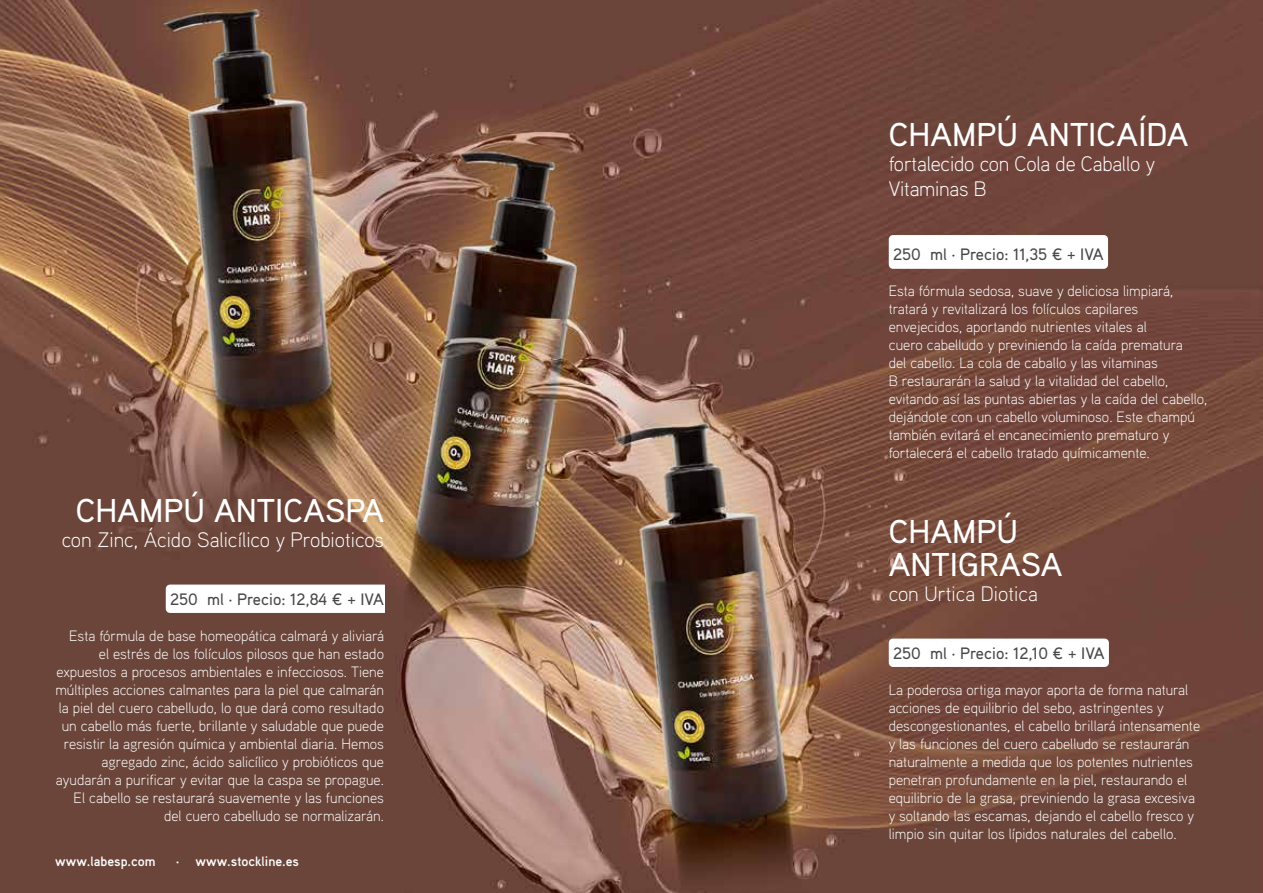
<style>
.page{position:relative;width:1263px;height:893px;background:#fff}
.page>*{position:absolute;margin:0;border:0;box-sizing:border-box;transform-origin:0 0}
.t1{font:500 33px/33px "Aaux Pro";color:#fff}
.t2{font:300 21px/25.2px "Aaux Pro";color:#fff}
.t3{font:500 16.5px "Aaux Pro";color:#474746}
.t4{font:300 15px/18px "Aaux Pro";color:#fff}
.t5{font:700 13.5px "Aaux Pro";color:#fff}
</style>
<div class="page">
<img style="left:0;top:0;width:1263px;height:893px">
<svg style="left:166px;top:585px;width:218px;height:28px"></svg>
<div style="left:889px;top:235px;width:219px;height:34px;background:#fff;border-radius:4px"></div>
<div style="left:889px;top:639px;width:220px;height:28px;background:#fff;border-radius:4px"></div>
<h1 class="t1" style="left:76px;top:493px;width:310px">CHAMPÚ ANTICASPA</h1>
<h2 class="t2" style="left:62px;top:526px;width:324px">con Zinc, Ácido Salicílico y Probioticos</h2>
<p class="t3" style="left:170px;top:589px;width:215px">250 ml · Precio: 12,84 ¤ + IVA</p>
<p class="t4" style="left:55px;top:626px;width:330px;text-align:right">Esta fórmula de base homeopática calmará y aliviará el estrés de los folículos pilosos que han estado expuestos a procesos ambientales e infecciosos. Tiene múltiples acciones calmantes para la piel que calmarán la piel del cuero cabelludo, lo que dará como resultado un cabello más fuerte, brillante y saludable que puede resistir la agresión química y ambiental diaria. Hemos agregado zinc, ácido salicílico y probióticos que ayudarán a purificar y evitar que la caspa se propague.<br>El cabello se restaurará suavemente y las funciones del cuero cabelludo se normalizarán.</p>
<p class="t5" style="left:55px;top:853px;width:102px">www.labesp.com</p>
<p class="t5" style="left:176px;top:853px;width:125px">· www.stockline.es</p>
<h1 class="t1" style="left:889px;top:117px;width:301px">CHAMPÚ ANTICAÍDA</h1>
<h2 class="t2" style="left:889px;top:151px;width:268px">fortalecido con Cola de Caballo y<br>Vitaminas B</h2>
<p class="t3" style="left:893px;top:244px;width:212px">250 ml · Precio: 11,35 ¤ + IVA</p>
<p class="t4" style="left:889px;top:281px;width:320px">Esta fórmula sedosa, suave y deliciosa limpiará, tratará y revitalizará los folículos capilares envejecidos, aportando nutrientes vitales al<br>cuero cabelludo y previniendo la caída prematura<br>del cabello. La cola de caballo y las vitaminas<br>B restaurarán la salud y la vitalidad del cabello, evitando así las puntas abiertas y la caída del cabello, dejándote con un cabello voluminoso. Este champú también evitará el encanecimiento prematuro y fortalecerá el cabello tratado químicamente.</p>
<h1 class="t1" style="left:889px;top:514px;width:175px">CHAMPÚ<br>ANTIGRASA</h1>
<h2 class="t2" style="left:889px;top:580px;width:151px">con Urtica Diotica</h2>
<p class="t3" style="left:893px;top:643px;width:213px">250 ml · Precio: 12,10 ¤ + IVA</p>
<p class="t4" style="left:889px;top:680px;width:313px">La poderosa ortiga mayor aporta de forma natural acciones de equilibrio del sebo, astringentes y descongestionantes, el cabello brillará intensamente y las funciones del cuero cabelludo se restaurarán naturalmente a medida que los potentes nutrientes penetran profundamente en la piel, restaurando el equilibrio de la grasa, previniendo la grasa excesiva y soltando las escamas, dejando el cabello fresco y limpio sin quitar los lípidos naturales del cabello.</p>
</div>
